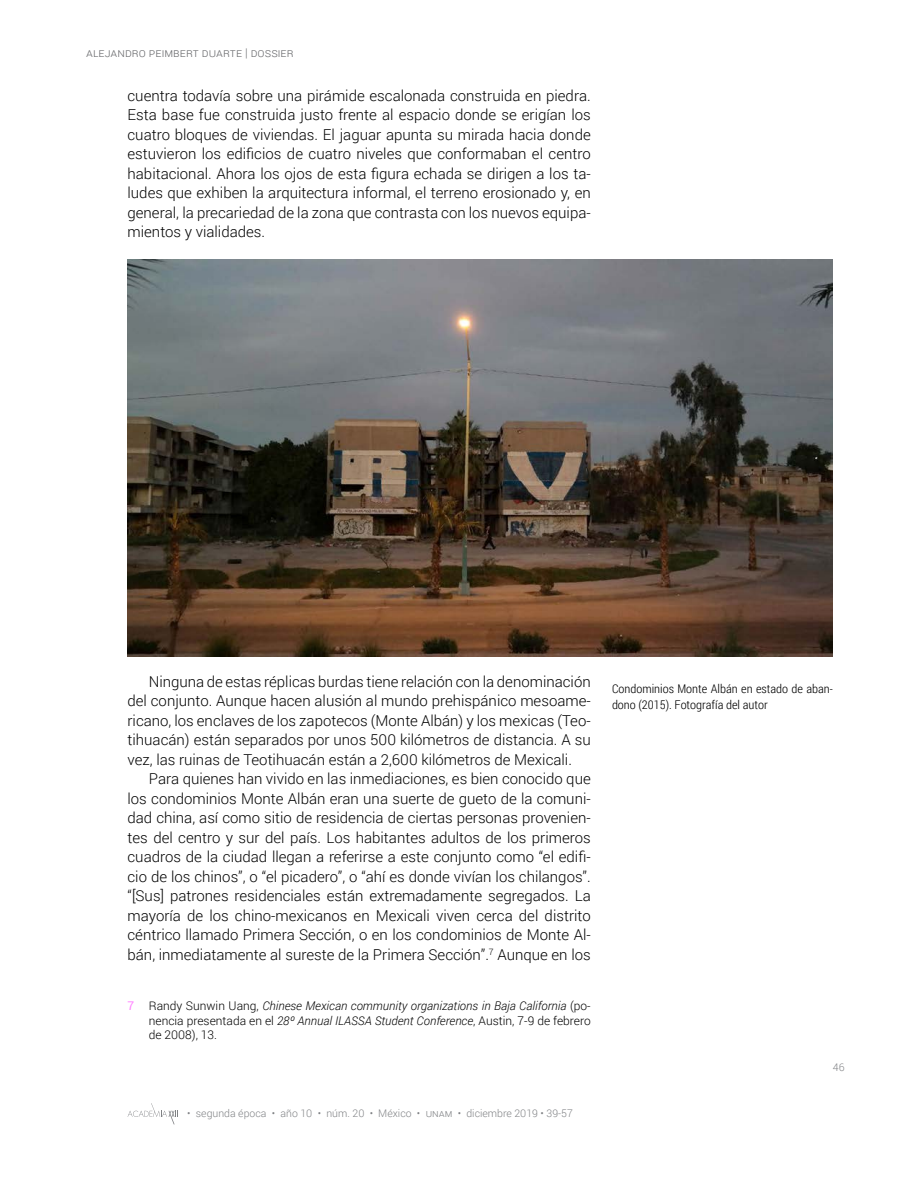
<style>
.page{position:relative;width:918px;height:1188px;background:#fff}
.page>*{position:absolute;margin:0;border:0;box-sizing:border-box;transform-origin:0 0}
.t1{font:300 15px/19.5px "Roboto";color:#000;text-align:justify}
.t2{font:italic 300 12px/14.4px "Roboto";color:#000;text-align:justify}
.t3{font:300 12px/16.5px "Roboto Condensed";color:#000;scale:1.05 1}
.t4{font:300 12px "Roboto";color:#6d6e71}
.t5{font:300 10.5px "Roboto";color:#808285}
.s1{font-weight:400;font-style:normal;color:#ff82ff}
.s2{font-style:normal}
</style>
<div class="page">
<svg style="left:128px;top:1103px;width:50px;height:21px"></svg>
<img style="left:128px;top:259px;width:705px;height:397px">
<p class="t4" style="left:86px;top:45px;width:198px">Alejandro Peimbert Duarte | DOSSIER</p>
<p class="t1" style="left:128px;top:85px;width:465px">cuentra todavía sobre una pirámide escalonada construida en piedra.<br>Esta base fue construida justo frente al espacio donde se erigían los cuatro bloques de viviendas. El jaguar apunta su mirada hacia donde estuvieron los edificios de cuatro niveles que conformaban el centro habitacional. Ahora los ojos de esta figura echada se dirigen a los ta&shy;ludes que exhiben la arquitectura informal, el terreno erosionado y, en general, la precariedad de la zona que contrasta con los nuevos equipa&shy;mientos y vialidades.</p>
<p class="t1" style="left:128px;top:671px;width:465px;text-indent:21px">Ninguna de estas réplicas burdas tiene relación con la denominación del conjunto. Aunque hacen alusión al mundo prehispánico mesoame&shy;ricano, los enclaves de los zapotecos (Monte Albán) y los mexicas (Teo&shy;tihuacán) están separados por unos 500 kilómetros de distancia. A su vez, las ruinas de Teotihuacán están a 2,600 kilómetros de Mexicali.</p>
<p class="t1" style="left:128px;top:769px;width:465px;text-indent:21px">Para quienes han vivido en las inmediaciones, es bien conocido que los condominios Monte Albán eran una suerte de gueto de la comuni&shy;dad china, así como sitio de residencia de ciertas personas provenien&shy;tes del centro y sur del país. Los habitantes adultos de los primeros cuadros de la ciudad llegan a referirse a este conjunto como “el edifi&shy;cio de los chinos”, o “el picadero”, o “ahí es donde vivían los chilangos”. “[Sus] patrones residenciales están extremadamente segregados. La mayoría de los chino-mexicanos en Mexicali viven cerca del distrito céntrico llamado Primera Sección, o en los condominios de Monte Al&shy;bán, inmediatamente al sureste de la Primera Sección”.<sup>7</sup> Aunque en los</p>
<p class="t2" style="left:149px;top:999px;width:443px;text-indent:-21px"><span class="s1">7</span> <span class="s2">Randy Sunwin Uang,</span> Chinese Mexican community organizations in Baja California <span class="s2">(po&shy;nencia presentada en el</span> 28º Annual ILASSA Student Conference<span class="s2">, Austin, 7-9 de febrero de 2008), 13.</span></p>
<p class="t5" style="left:187px;top:1106px;width:387px">• segunda época • año 10 • núm. 20 • México • unam • diciembre 2019 • 39-57</p>
<p class="t3" style="left:612px;top:680px;width:212px">Condominios Monte Albán en estado de aban&shy;dono (2015). Fotografía del autor</p>
<p class="t5" style="left:833px;top:1060px;width:13px">46</p>
</div>
